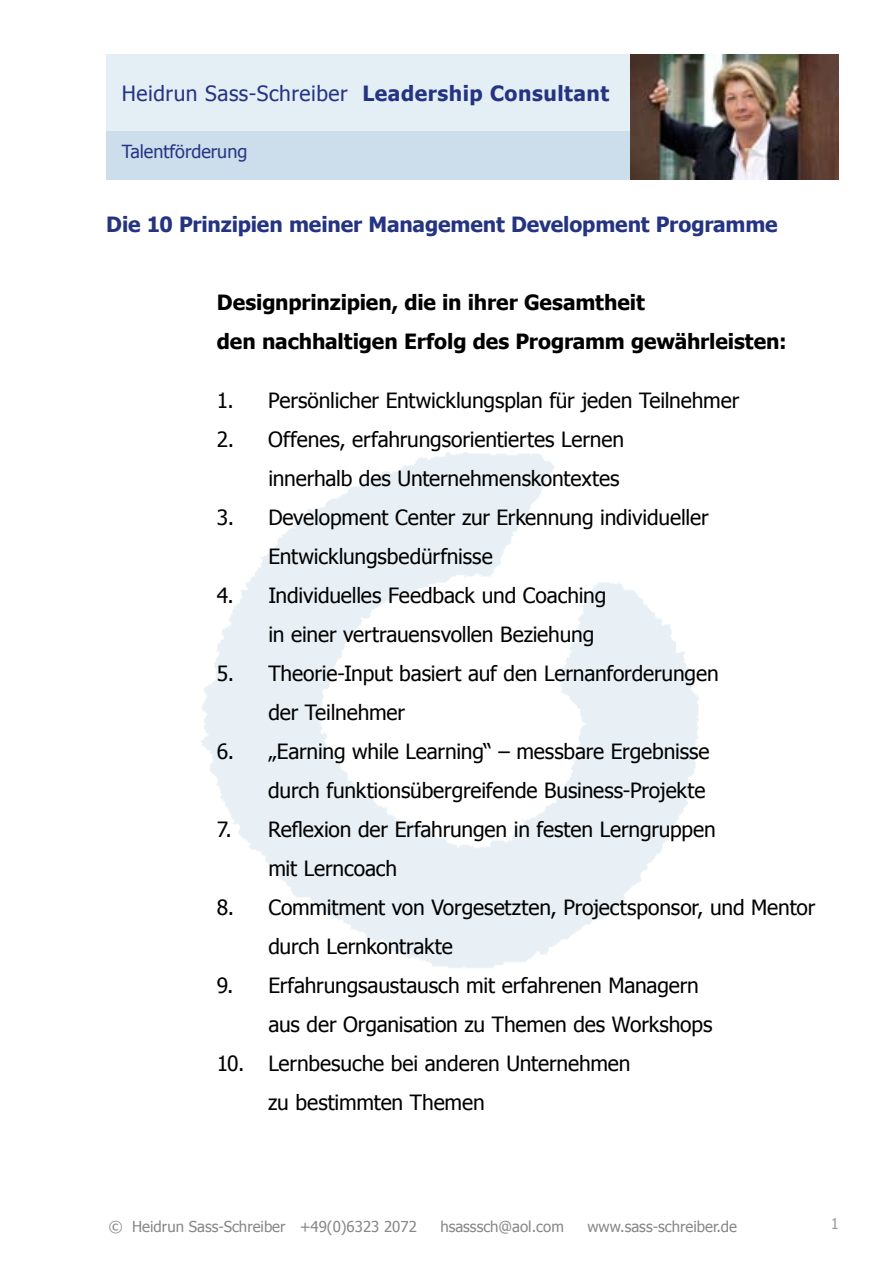
<style>
.page{position:relative;width:893px;height:1263px;background:#fff}
.page>*{position:absolute;margin:0;border:0;box-sizing:border-box;transform-origin:0 0}
.t1{font:21px/39px "Tahoma";letter-spacing:-.005em;color:#000}
.t2{font:700 21px/39px "Tahoma";letter-spacing:-.005em;color:#000}
.t3{font:700 21px "Tahoma";letter-spacing:-.01em;color:#253482}
.t4{font:21px "Tahoma";letter-spacing:.025em;color:#253482}
.t5{font:18px "Tahoma";color:#253482}
.t6{font:15px "Tahoma";color:#878786}
.s1{font-weight:700}
</style>
<div class="page">
<div style="left:106px;top:54px;width:700px;height:125px;background:#e4eef5"></div>
<div style="left:106px;top:131px;width:700px;height:48px;background:#ccdeeb"></div>
<img style="left:631px;top:54px;width:208px;height:125px">
<p class="t4" style="left:122px;top:80px;width:489px">Heidrun Sass-Schreiber <span class="s1">Leadership Consultant</span></p>
<p class="t5" style="left:122px;top:140px;width:127px">Talentförderung</p>
<p class="t3" style="left:106px;top:211px;width:673px">Die 10 Prinzipien meiner Management Development Programme</p>
<p class="t2" style="left:217px;top:282px;width:571px">Designprinzipien, die in ihrer Gesamtheit<br>den nachhaltigen Erfolg des Programm gewährleisten:</p>
<p class="t1" style="left:217px;top:380px;width:524px">1 . Persönlicher Entwicklungsplan für jeden Teilnehmer</p>
<p class="t1" style="left:217px;top:419px;width:409px;text-align:right">2. Offenes, erfahrungsorientiertes Lernen innerhalb des Unternehmenskontextes</p>
<p class="t1" style="left:268px;top:497px;width:442px;text-indent:-51px">3. Development Center zur Erkennung individueller<br>Entwicklungsbedürfnisse</p>
<p class="t1" style="left:268px;top:575px;width:340px;text-indent:-51px">4. Individuelles Feedback und Coaching in einer vertrauensvollen Beziehung</p>
<p class="t1" style="left:268px;top:653px;width:452px;text-indent:-51px">5. Theorie-Input basiert auf den Lernanforderungen der Teilnehmer</p>
<p class="t1" style="left:217px;top:731px;width:494px;text-align:right">6. „Earning while Learning“ – messbare Ergebnisse durch funktionsübergreifende Business-Projekte</p>
<p class="t1" style="left:268px;top:809px;width:449px;text-indent:-51px">7. Reflexion der Erfahrungen in festen Lerngruppen mit Lerncoach</p>
<p class="t1" style="left:268px;top:887px;width:548px;text-indent:-51px">8. Commitment von Vorgesetzten, Projectsponsor, und Mentor durch Lernkontrakte</p>
<p class="t1" style="left:268px;top:965px;width:446px;text-indent:-51px">9. Erfahrungsaustausch mit erfahrenen Managern aus der Organisation zu Themen des Workshops</p>
<p class="t1" style="left:268px;top:1043px;width:364px;text-indent:-51px">10. Lernbesuche bei anderen Unternehmen zu bestimmten Themen</p>
<p class="t6" style="left:109px;top:1217px;width:309px">© Heidrun Sass-Schreiber +49(0)6323 2072</p>
<p class="t6" style="left:440px;top:1217px;width:125px">hsasssch@aol.com</p>
<p class="t6" style="left:587px;top:1217px;width:151px">www.sass-schreiber.de</p>
</div>
